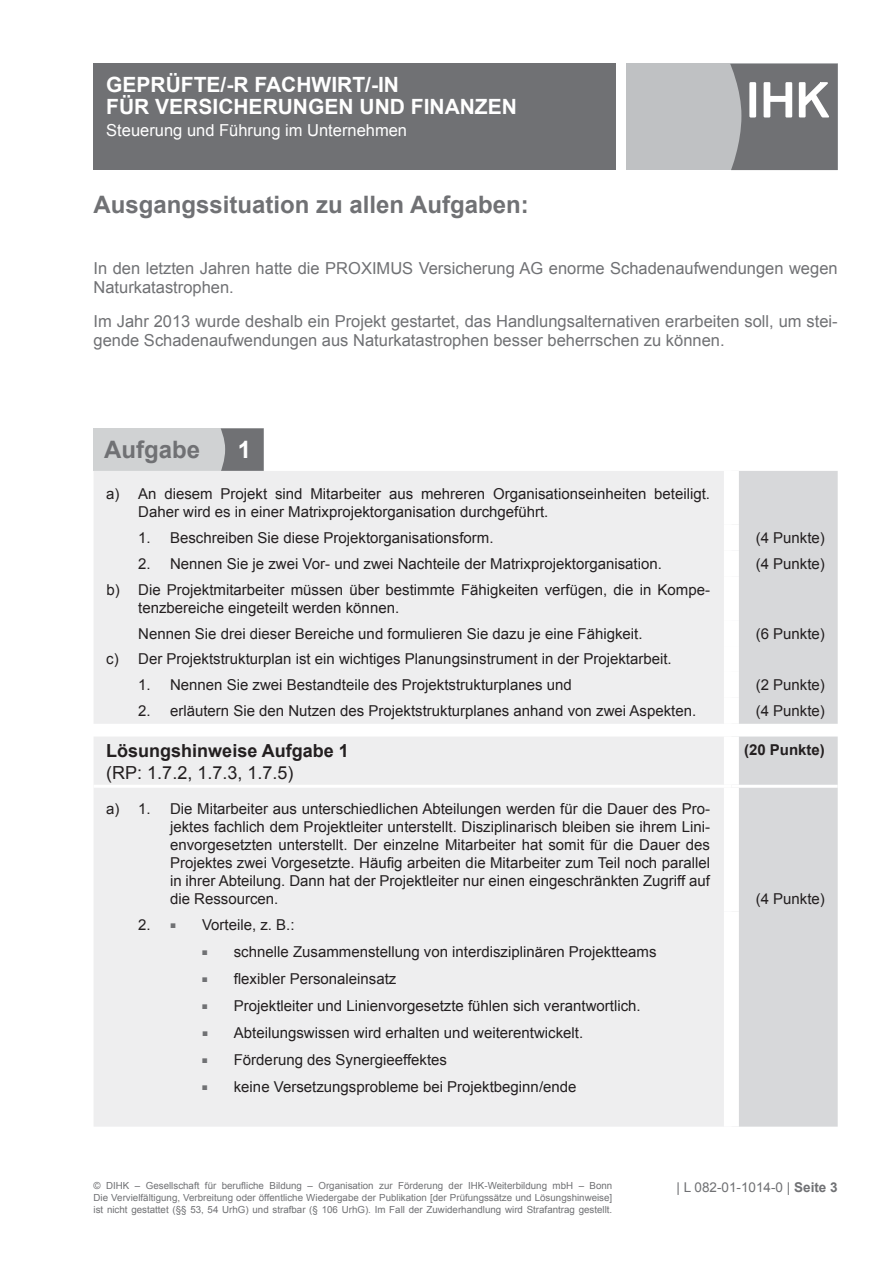
<style>
.page{position:relative;width:893px;height:1263px;background:#fff}
.page>*{position:absolute;margin:0;border:0;box-sizing:border-box;transform-origin:0 0}
.t1{font:700 24px "Arial";color:#707174}
.t2{font:700 24px "Arial";color:#fff}
.t3{font:700 21px/21.9px "Arial";color:#fff}
.t4{font:700 18px "Arial";color:#231f20}
.t5{font:18px "Arial";color:#231f20}
.t6{font:16.5px/19px "Arial";color:#707174}
.t7{font:16.5px "Arial";color:#fff}
.t8{font:15px/18px "Arial";color:#231f20}
.t9{font:700 15px "Arial";color:#231f20}
.t10{font:13.5px "Arial";color:#707174}
.t11{font:9.75px/11.7px "Arial";color:#707174}
.s1{font-size:10.05px;color:#707174}
.s2{font-weight:700}
</style>
<div class="page">
<div style="left:94px;top:64px;width:522px;height:106px;background:#707174"></div>
<div style="left:626px;top:64px;width:212px;height:106px;background:#bfc1c3"></div>
<svg style="left:730px;top:64px;width:108px;height:106px;background:#86878a"></svg>
<div style="left:94px;top:428px;width:170px;height:43px;background:#d0d2d3"></div>
<svg style="left:221px;top:428px;width:43px;height:43px;background:#77787b"></svg>
<div style="left:94px;top:471px;width:630px;height:253px;background:#eeeeef"></div>
<div style="left:739px;top:471px;width:99px;height:253px;background:#d7d8da"></div>
<div style="left:94px;top:737px;width:630px;height:390px;background:#eeeeef"></div>
<div style="left:739px;top:736px;width:99px;height:391px;background:#d7d8da"></div>
<hr style="left:94px;top:785px;width:637px;height:3px;background:#fff">
<hr style="left:731px;top:785px;width:107px;height:3px;background:#fff">
<h2 class="t3" style="left:106px;top:74px;width:204px">Geprüfte/-r Fachwi</h2>
<h2 class="t3" style="left:106px;top:74px;width:412px;text-indent:231px">rt/-in<br>für Versicherungen und Finanzen</h2>
<p class="t7" style="left:106px;top:119px;width:302px">Steuerung und Führung im Unternehmen</p>
<h1 class="t1" style="left:94px;top:189px;width:437px">Ausgangssituation zu allen Aufgaben:</h1>
<p class="t6" style="left:94px;top:259px;width:746px">In den letzten Jahren hatte die PROXIMUS Versicherung AG enorme Schadenaufwendungen wegen<br>Naturkatastrophen.</p>
<p class="t6" style="left:94px;top:312px;width:746px">Im Jahr 2013 wurde deshalb ein Projekt gestartet, das Handlungsalternativen erarbeiten soll, um stei&shy;gende Schadenaufwendungen aus Naturkatastrophen besser beherrschen zu können.</p>
<h1 class="t1" style="left:104px;top:434px;width:97px">aufgabe</h1>
<h1 class="t2" style="left:238px;top:434px;width:15px">1</h1>
<p class="t8" style="left:138px;top:485px;width:573px;text-indent:-32px">a) An diesem Projekt sind Mitarbeiter aus mehreren Organisationseinheiten beteiligt.<br>Daher wird es in einer Matrixprojektorganisation durchgeführt.</p>
<p class="t8" style="left:138px;top:529px;width:357px">1. Beschreiben Sie diese Projektorganisationsform.</p>
<p class="t8" style="left:756px;top:529px;width:71px">(4 Punkte)</p>
<p class="t8" style="left:138px;top:554px;width:525px">2. Nennen Sie je zwei Vor- und zwei Nachteile der Matrixprojektorganisation.</p>
<p class="t8" style="left:756px;top:554px;width:71px">(4 Punkte)</p>
<p class="t8" style="left:138px;top:580px;width:573px;text-indent:-32px">b) Die Projektmitarbeiter müssen über bestimmte Fähigkeiten verfügen, die in Kompe&shy;tenzbereiche eingeteilt werden können.</p>
<p class="t8" style="left:138px;top:624px;width:506px">Nennen Sie drei dieser Bereiche und formulieren Sie dazu je eine Fähigkeit.</p>
<p class="t8" style="left:756px;top:624px;width:71px">(6 Punkte)</p>
<p class="t8" style="left:106px;top:650px;width:567px">c) Der Projektstrukturplan ist ein wichtiges Planungsinstrument in der Projektarbeit.</p>
<p class="t8" style="left:138px;top:676px;width:435px">1. Nennen Sie zwei Bestandteile des Projektstrukturplanes und</p>
<p class="t8" style="left:756px;top:676px;width:71px">(2 Punkte)</p>
<p class="t8" style="left:138px;top:702px;width:560px">2. erläutern Sie den Nutzen des Projektstrukturplanes anhand von zwei Aspekten.</p>
<p class="t8" style="left:756px;top:702px;width:71px">(4 Punkte)</p>
<p class="t4" style="left:106px;top:739px;width:244px">Lösungshinweise Aufgabe 1</p>
<p class="t5" style="left:106px;top:761px;width:189px">(RP: 1.7.2, 1.7.3, 1.7.5)</p>
<p class="t9" style="left:744px;top:740px;width:82px">(20 Punkte)</p>
<p class="t8" style="left:106px;top:800px;width:46px">a) 1.</p>
<p class="t8" style="left:170px;top:800px;width:542px;text-align:justify">Die Mitarbeiter aus unterschiedlichen Abteilungen werden für die Dauer des Pro&shy;jektes fachlich dem Projektleiter unterstellt. Disziplinarisch bleiben sie ihrem Lini&shy;envorgesetzten unterstellt. Der einzelne Mitarbeiter hat somit für die Dauer des Projektes zwei Vorgesetzte. Häufig arbeiten die Mitarbeiter zum Teil noch parallel in ihrer Abteilung. Dann hat der Projektleiter nur einen eingeschränkten Zugriff auf die Ressourcen.</p>
<p class="t8" style="left:138px;top:916px;width:40px">2. <span class="s1">■</span></p>
<p class="t8" style="left:202px;top:916px;width:94px">Vorteile, z. B.:</p>
<p class="t8" style="left:202px;top:943px;width:456px"><span class="s1">■</span> schnelle Zusammenstellung von interdisziplinären Projektteams</p>
<p class="t8" style="left:202px;top:970px;width:196px"><span class="s1">■</span> flexibler Personaleinsatz</p>
<p class="t8" style="left:202px;top:997px;width:440px"><span class="s1">■</span> Projektleiter und Linienvorgesetzte fühlen sich verantwortlich.</p>
<p class="t8" style="left:202px;top:1024px;width:383px"><span class="s1">■</span> Abteilungswissen wird erhalten und weiterentwickelt.</p>
<p class="t8" style="left:202px;top:1051px;width:247px"><span class="s1">■</span> Förderung des Synergieeffektes</p>
<p class="t8" style="left:202px;top:1078px;width:376px"><span class="s1">■</span> keine Versetzungsprobleme bei Projektbeginn/ende</p>
<p class="t8" style="left:756px;top:890px;width:71px">(4 Punkte)</p>
<p class="t11" style="left:94px;top:1180px;width:520px">© DIHK – Gesellschaft für berufliche Bildung – Organisation zur Förderung der IHK-Weiterbildung mbH – Bonn</p>
<p class="t10" style="left:677px;top:1178px;width:163px">| L 082-01-1014-0 | <span class="s2">Seite 3</span></p>
<p class="t11" style="left:94px;top:1192px;width:520px">Die Vervielfältigung, Verbreitung oder öffentliche Wiedergabe der Publikation [der Prüfungssätze und Lösungshinweise] ist nicht gestattet (§§ 53, 54 UrhG) und strafbar (§ 106 UrhG). Im Fall der Zuwiderhandlung wird Strafantrag gestellt.</p>
</div>
